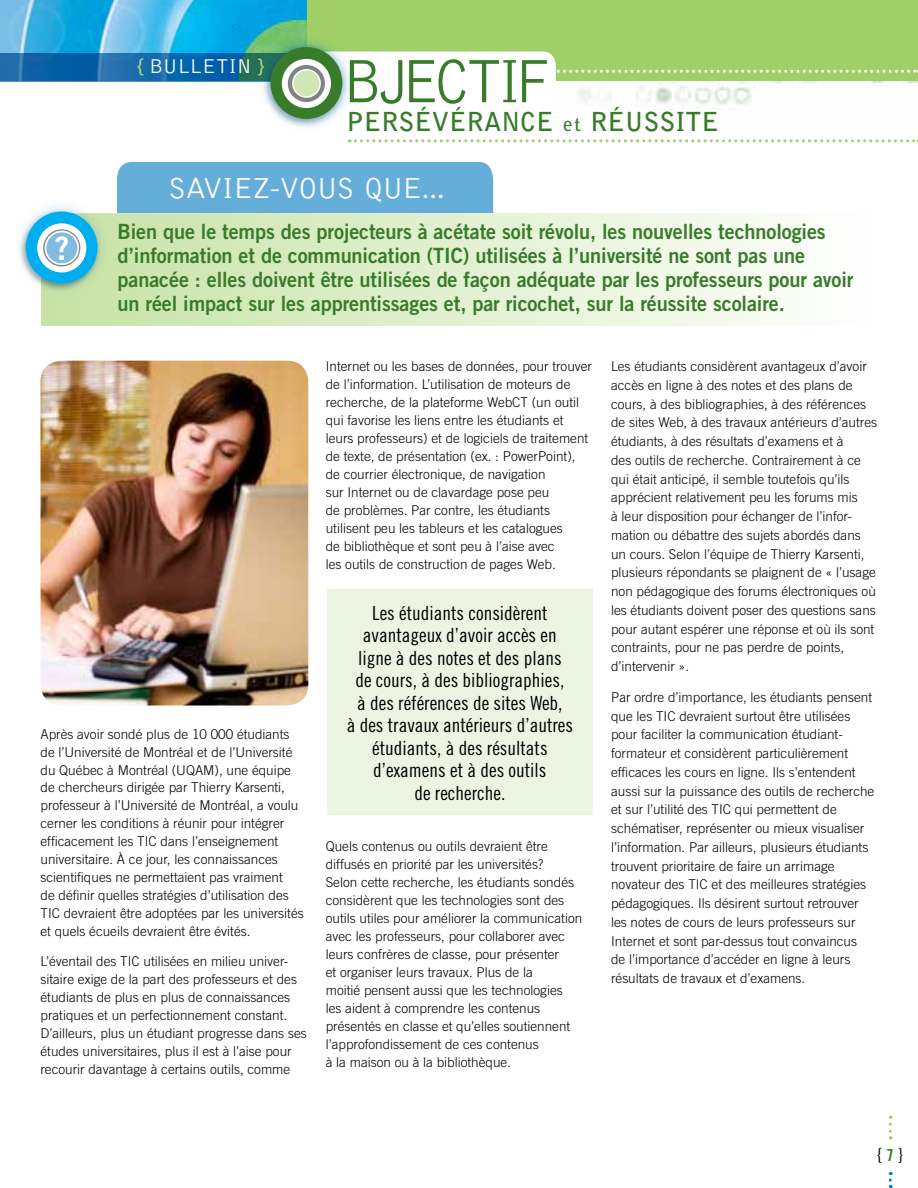
<style>
.page{position:relative;width:918px;height:1188px;background:#fff}
.page>*{position:absolute;margin:0;border:0;box-sizing:border-box;transform-origin:0 0}
.t1{font:300 63.45px "Bell Gothic";letter-spacing:-.09em;color:#387c2b;scale:.94 1}
.t2{font:32.4px "Trade Gothic Bold Two";color:#fff}
.t3{font:300 30px "Bell Gothic";letter-spacing:-.02em;color:#fff}
.t4{font:700 26.1px "Bell Gothic";color:#387c2b}
.t5{font:21px/24px "Trade Gothic Bold Two";letter-spacing:-.005em;color:#387c2b;scale:.95 1}
.t6{font:300 20.7px "Bell Gothic";color:#fff}
.t7{font:19.5px/22.5px "Trade Gothic Cond Eighteen";color:#000;text-align:center}
.t8{font:18px "Trade Gothic Cond Eighteen";color:#000}
.t9{font:300 13.5px/18px "Trade Gothic";color:#000}
.s1{font-size:24.3px;color:#b3d885}
.s2{font-size:19.2px}
.s3{font-family:"Trade Gothic Bold Cond Twenty";font-size:16.5px;color:#387c2b}
</style>
<div class="page">
<svg style="left:889px;top:1172px;width:3px;height:16px"></svg>
<svg style="left:889px;top:1116px;width:3px;height:23px"></svg>
<img style="left:578px;top:81px;width:340px;height:29px">
<div style="left:287px;top:0;width:631px;height:81px;background:#a0cf67"></div>
<img style="left:0;top:0;width:307px;height:53px">
<svg style="left:0;top:53px;width:258px;height:29px;background:#1267a5"></svg>
<div style="left:299px;top:52px;width:257px;height:61px;background:#fff;border-radius:14px"></div>
<svg style="left:555px;top:70px;width:363px;height:3px"></svg>
<svg style="left:349px;top:139px;width:569px;height:3px"></svg>
<div style="left:258px;top:34px;width:96px;height:97px;background:#0079c1;opacity:.5"></div>
<div style="left:271px;top:47px;width:71px;height:72px;background:#387c2b;border-radius:50%"></div>
<svg style="left:285px;top:62px;width:43px;height:43px"></svg>
<div style="left:282px;top:59px;width:49px;height:49px;border:6px solid #fff;border-radius:50%"></div>
<div style="left:293px;top:70px;width:27px;height:27px;background:#d0e7b3;border-radius:50%"></div>
<div style="left:292px;top:69px;width:29px;height:29px;border:2px solid #fff;border-radius:50%"></div>
<svg style="left:41px;top:213px;width:745px;height:113px;background:#e0efce"></svg>
<div style="left:13px;top:199px;width:96px;height:96px;background:#0079c1;opacity:.3"></div>
<div style="left:26px;top:211px;width:72px;height:72px;background:#00aeef;border-radius:50%"></div>
<svg style="left:40px;top:226px;width:43px;height:43px"></svg>
<div style="left:37px;top:223px;width:49px;height:49px;border:6px solid #fff;border-radius:50%"></div>
<div style="left:45px;top:231px;width:33px;height:33px;background:#80bce0;border-radius:50%"></div>
<div style="left:45px;top:231px;width:34px;height:34px;border:2px solid #fff;border-radius:50%"></div>
<img style="left:40px;top:361px;width:268px;height:345px">
<div style="left:327px;top:590px;width:266px;height:225px;background:#ecf5e1"></div>
<div style="left:117px;top:162px;width:376px;height:51px;background:#66aeda"></div>
<h3 class="t6" style="left:136px;top:55px;width:131px"><span class="s1">{</span> BULLETIN <span class="s1">}</span></h3>
<h1 class="t1" style="left:342px;top:47px;width:224px">BJECTIF</h1>
<h3 class="t4" style="left:346px;top:106px;width:374px">PERSÉVÉRANCE <span class="s2">et</span> RÉUSSITE</h3>
<h2 class="t2" style="left:55px;top:228px;width:16px">?</h2>
<h3 class="t3" style="left:168px;top:172px;width:278px">SAVIEZ-VO US QUE...</h3>
<p class="t5" style="left:118px;top:219px;width:776px">Bien que le temps des projecteurs à acétate soit révolu, les nouvelles technologies d’information et de communication (TIC ) utilisées à l’université ne sont pas une panacée : elles doivent être utilisées de façon adéquate par les professeurs pour avoir un réel impact sur les apprentissages et, par ricochet, sur la réussite scolaire.</p>
<p class="t9" style="left:40px;top:725px;width:259px">Après avoir sondé plus de 10 000 étudiants de l’Université de Montréal et de l’Université du Québec à Montréal (UQAM), une équipe de chercheurs dirigée par Thierry Karsenti, professeur à l’Université de Montréal, a voulu cerner les conditions à réunir pour intégrer efficacement les TIC</p>
<p class="t9" style="left:40px;top:833px;width:250px;text-indent:120px">dans l’enseignement universitaire. À ce jour, les connaissances scientifiques ne permettaient pas vraiment de définir quelles stratégies d’utilisation des<br>TIC</p>
<p class="t9" style="left:40px;top:904px;width:265px;text-indent:23px">devraient être adoptées par les universités et quels écueils devraient être évités.</p>
<p class="t9" style="left:40px;top:952px;width:82px">L’éventail des TIC</p>
<p class="t9" style="left:40px;top:952px;width:268px;text-indent:103px">utilisées en milieu univer&shy;sitaire exige de la part des professeurs et des étudiants de plus en plus de connaissances pratiques et un perfectionnement constant.<br>D’ailleurs, plus un étudiant progresse dans ses études universitaires, plus il est à l’aise pour recourir davantage à certains outils, comme</p>
<p class="t9" style="left:326px;top:357px;width:268px">I nternet ou les bases de données, pour trouver de l’information. L’utilisation de moteurs de recherche, de la plateforme WebCT (un outil qui favorise les liens entre les étudiants et leurs professeurs) et de logiciels de traitement de texte, de présentation (ex. : PowerPoint), de courrier électronique, de navigation<br>sur I nternet ou de clavardage pose peu<br>de problèmes. Par contre, les étudiants utilisent peu les tableurs et les catalogues<br>de -bibliothèque et sont peu à l’aise avec<br>les outils de construction de pages Web.</p>
<p class="t7" style="left:347px;top:601px;width:228px">Les étudiants considèrent avantageux d’avoir accès en ligne à des notes et des plans<br>de cours, à des bibliographies,<br>à des références de sites Web,<br>à des travaux antérieurs d’autres étudiants, à des résultats d’examens et à des outils<br>de recherche.</p>
<p class="t9" style="left:326px;top:837px;width:258px">Quels contenus ou outils devraient être diffusés en priorité par les universités?<br>Selon cette recherche, les étudiants sondés considèrent que les technologies sont des outils utiles pour améliorer la communication avec les professeurs, pour collaborer avec leurs confrères de classe, pour présenter<br>et organiser leurs travaux. Plus de la<br>moitié pensent aussi que les technologies<br>les aident à comprendre les contenus présentés en classe et qu’elles soutiennent l’approfondissement de ces contenus<br>à la maison ou à la bibliothèque.</p>
<p class="t9" style="left:611px;top:357px;width:268px;line-height:18.8px">Les étudiants considèrent avantageux d’avoir accès en ligne à des notes et des plans de cours, à des bibliographies, à des références de sites Web, à des travaux antérieurs d’autres étudiants, à des résultats d’examens et à<br>des outils de recherche. Contrairement à ce qui était anticipé, il semble toutefois qu’ils apprécient relativement peu les forums mis<br>à leur disposition pour échanger de l’infor&shy;mation ou débattre des sujets abordés dans un cours. Selon l’équipe de Thierry Karsenti, plusieurs répondants se plaignent de « l’usage non pédagogique des forums électroniques où les étudiants doivent poser des questions sans pour autant espérer une réponse et où ils sont contraints, pour ne pas perdre de points, d’intervenir ».</p>
<p class="t9" style="left:611px;top:688px;width:263px;line-height:18.8px">Par ordre d’importance, les étudiants pensent que les TIC</p>
<p class="t9" style="left:611px;top:706px;width:265px;line-height:18.8px;text-indent:68px">devraient surtout être utilisées pour faciliter la communication étudiant&shy;formateur et considèrent particulièrement efficaces les cours en ligne. I ls s’entendent aussi sur la puissance des outils de recherche et sur l’utilité des TIC</p>
<p class="t9" style="left:611px;top:800px;width:259px;line-height:18.8px;text-indent:124px">qui permettent de schématiser, représenter ou mieux visualiser l’information. Par ailleurs, plusieurs étudiants trouvent prioritaire de faire un arrimage novateur des TIC</p>
<p class="t9" style="left:611px;top:875px;width:257px;line-height:18.8px;text-indent:101px">et des meilleures stratégies pédagogiques. I ls désirent surtout retrouver les notes de cours de leurs professeurs sur<br>I nternet et sont par-dessus tout convaincus de l’importance d’accéder en ligne à leurs résultats de travaux et d’examens.</p>
<h3 class="t8" style="left:878px;top:1144px;width:27px">{ <span class="s3">7</span> }</h3>
</div>
